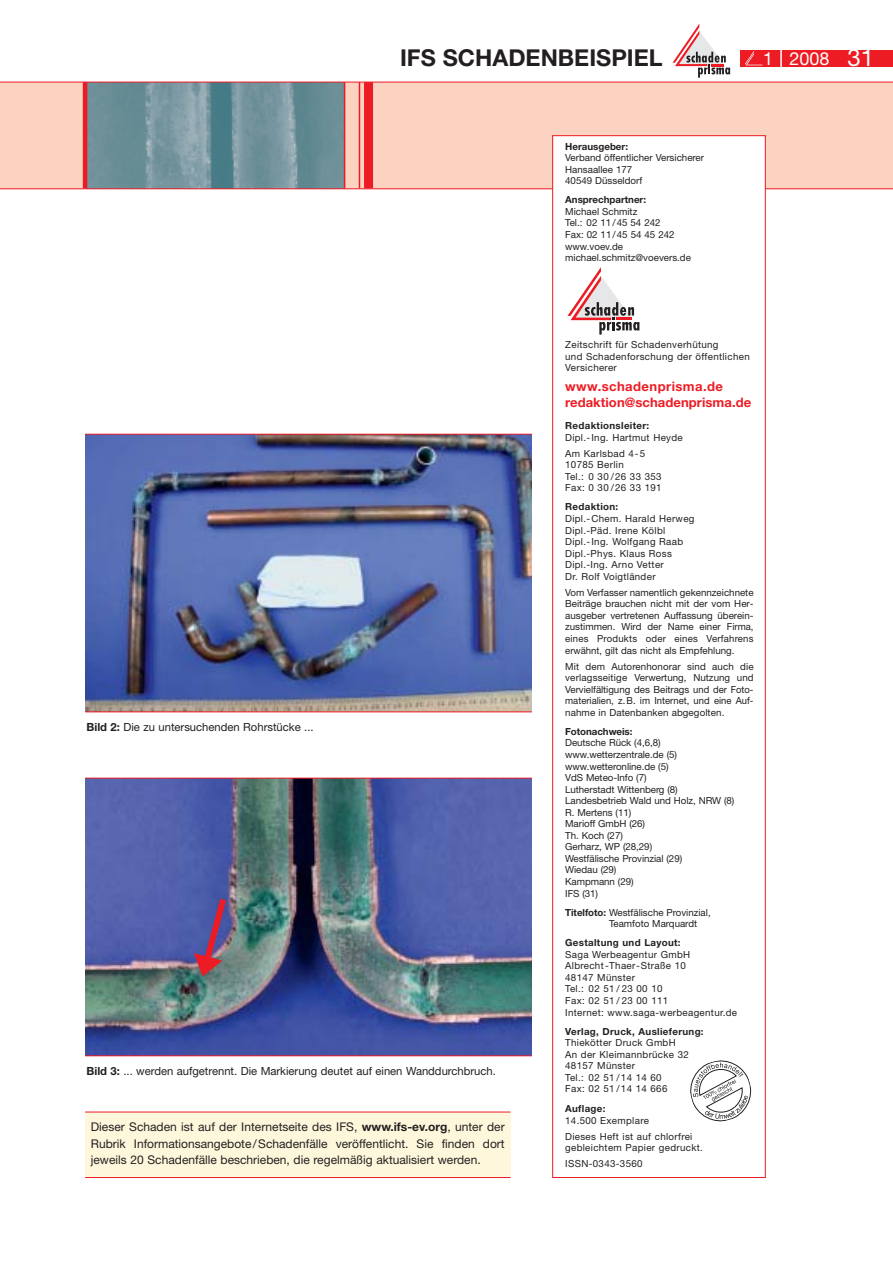
<style>
.page{position:relative;width:893px;height:1263px;background:#fff}
.page>*{position:absolute;margin:0;border:0;box-sizing:border-box;transform-origin:0 0}
.t1{font:700 23.25px "Helvetica Neue";color:#231f20}
.t2{font:18px "Helvetica Neue";color:#fff}
.t3{font:700 13.05px/16.5px "Helvetica Neue";letter-spacing:.005em;color:#ed1c24}
.t4{font:12px/16.5px "Helvetica Neue";color:#231f20;text-align:justify}
.t5{font:11.25px "Helvetica Neue";color:#231f20}
.t6{font:9.75px/11.6px "Helvetica Neue";letter-spacing:.02em;color:#231f20}
.t7{font:9.75px/11.6px "Helvetica Neue";letter-spacing:-.005em;color:#231f20}
.t8{font:9.75px/11.6px "Helvetica Neue";color:#231f20}
.t9{font:700 9.75px "Helvetica Neue";letter-spacing:.035em;color:#231f20}
.t10{font:700 9.75px "Helvetica Neue";color:#231f20}
.t11{font:700 9.75px "Helvetica Neue";letter-spacing:-.005em;color:#231f20}
.s1{font-size:24px}
.s2{font-weight:700}
</style>
<div class="page">
<svg style="left:672px;top:24px;width:58px;height:54px"></svg>
<div style="left:740px;top:50px;width:152px;height:17px;background:#ed1c24"></div>
<svg style="left:745px;top:51px;width:17px;height:14px"></svg>
<div style="left:0;top:82px;width:892px;height:106px;background:#fcd2c1"></div>
<svg style="left:780px;top:50px;width:1px;height:17px"></svg>
<div style="left:85px;top:1112px;width:425px;height:65px;background:#fff7dc"></div>
<img style="left:87px;top:83px;width:257px;height:105px">
<hr style="left:83px;top:82px;width:4px;height:106px;background:#ed1c24">
<hr style="left:344px;top:82px;width:1px;height:106px;background:#ed1c24">
<div style="left:364px;top:82px;width:9px;height:106px;background:#ed1c24"></div>
<hr style="left:359px;top:82px;width:1px;height:106px;background:#ed1c24">
<img style="left:85px;top:435px;width:446px;height:276px">
<img style="left:85px;top:779px;width:446px;height:276px">
<svg style="left:194px;top:892px;width:36px;height:84px"></svg>
<hr style="left:0;top:188px;width:892px;height:1px;background:#ed1c24">
<hr style="left:0;top:82px;width:892px;height:1px;background:#ed1c24">
<div style="left:553px;top:136px;width:211px;height:1041px;background:#fff"></div>
<div style="left:552px;top:135px;width:213px;height:1043px;border:1px solid #ed1c24"></div>
<svg style="left:690px;top:1060px;width:62px;height:62px"></svg>
<svg style="left:567px;top:267px;width:72px;height:67px"></svg>
<hr style="left:85px;top:434px;width:446px;height:1px;background:#ed1c24">
<hr style="left:85px;top:711px;width:446px;height:1px;background:#ed1c24">
<hr style="left:85px;top:778px;width:446px;height:1px;background:#ed1c24">
<hr style="left:85px;top:1055px;width:446px;height:1px;background:#ed1c24">
<hr style="left:85px;top:1111px;width:425px;height:1px;background:#ed1c24">
<hr style="left:85px;top:1177px;width:425px;height:1px;background:#ed1c24">
<h1 class="t1" style="left:400px;top:50px;width:264px">IFS SCHADENBEISPIEL</h1>
<h2 class="t2" style="left:763px;top:52px;width:113px">1 2008 <span class="s1">31</span></h2>
<p class="t5" style="left:87px;top:723px;width:228px"><span class="s2">Bild 2:</span> Die zu untersuchenden Rohrstücke ...</p>
<p class="t5" style="left:87px;top:1067px;width:411px"><span class="s2">Bild 3:</span> ... werden aufgetrennt. Die Markierung deutet auf einen Wanddurchbruch.</p>
<p class="t4" style="left:91px;top:1120px;width:415px">Dieser Schaden ist auf der Internetseite des IFS, <span class="s2">www.ifs-ev.org</span>, unter der Rubrik Informationsangebote/Schadenfälle veröffentlicht. Sie finden dort jeweils 20 Schadenfälle beschrieben, die regelmäßig aktualisiert werden.</p>
<p class="t10" style="left:565px;top:143px;width:64px">Herausgeber:</p>
<p class="t8" style="left:565px;top:153px;width:140px">Verband öffentlicher Versicherer<br>Hansaallee 177<br>40549 Düsseldorf</p>
<p class="t10" style="left:565px;top:196px;width:82px">Ansprechpartner:</p>
<p class="t8" style="left:565px;top:207px;width:127px">Michael Schmitz<br>Tel.: 02 11/45 54 242<br>Fax: 02 11/45 54 45 242 www.voev.de michael.schmitz@voevers.de</p>
<p class="t6" style="left:565px;top:340px;width:186px">Zeitschrift für Schadenverhütung<br>und Schadenforschung der öffentlichen<br>Versicherer</p>
<h3 class="t3" style="left:565px;top:379px;width:187px">www.schadenprisma.de redaktion@schadenprisma.de</h3>
<p class="t9" style="left:565px;top:422px;width:86px">Redaktionsleiter:</p>
<p class="t6" style="left:565px;top:430px;width:119px;line-height:16px">Dipl.-Ing. Hartmut Heyde<br>Am Karlsbad 4-5</p>
<p class="t6" style="left:565px;top:460px;width:98px">10785 Berlin<br>Tel.: 0 30 /26 33 353<br>Fax: 0 30 /26 33 191</p>
<p class="t9" style="left:565px;top:503px;width:55px">Redaktion:</p>
<p class="t6" style="left:565px;top:514px;width:131px">Dipl.-Chem. Harald Herweg<br>Dipl.-Päd. Irene Kölbl<br>Dipl.-Ing. Wolfgang Raab<br>Dipl.-Phys. Klaus Ross<br>Dipl.-Ing. Arno Vetter<br>Dr. Rolf Voigtländer</p>
<p class="t6" style="left:565px;top:587px;width:190px;text-align:justify">Vom Verfasser namentlich gekennzeichnete Beiträge brauchen nicht mit der vom Her&shy;ausgeber vertretenen Auffassung überein&shy;zustimmen. Wird der Name einer Firma, eines Produkts oder eines Verfahrens erwähnt, gilt das nicht als Empfehlung.</p>
<p class="t6" style="left:565px;top:661px;width:190px;text-align:justify">Mit dem Autorenhonorar sind auch die verlagsseitige Verwertung, Nutzung und Vervielfältigung des Beitrags und der Foto&shy;materialien, z. B. im Internet, und eine Auf&shy;nahme in Datenbanken abgegolten.</p>
<p class="t11" style="left:565px;top:728px;width:69px">Fotonachweis:</p>
<p class="t7" style="left:565px;top:738px;width:171px">Deutsche Rück (4,6,8) www.wetterzentrale.de (5) www.wetteronline.de (5)<br>VdS Meteo-Info (7)<br>Lutherstadt Wittenberg (8)<br>Landesbetrieb Wald und Holz, NRW (8)<br>R. Mertens (11)<br>Marioff GmbH (26)<br>Th. Koch (27)<br>Gerharz, WP (28,29)<br>Westfälische Provinzial (29)<br>Wiedau (29)<br>Kampmann (29)<br>IFS (31)</p>
<p class="t8" style="left:609px;top:907px;width:103px;text-indent:-44px"><span class="s2">Titelfoto:</span> Westfälische Provinzial,<br>Teamfoto Marquardt</p>
<p class="t9" style="left:565px;top:939px;width:117px">Gestaltung und Layout:</p>
<p class="t6" style="left:565px;top:949px;width:173px">Saga Werbeagentur GmbH<br>Albrecht-Thaer-Straße 10<br>48147 Münster<br>Tel.: 02 51 / 23 00 10<br>Fax: 02 51 / 23 00 111<br>Internet: www.saga-werbeagentur.de</p>
<p class="t9" style="left:565px;top:1028px;width:140px">Verlag, Druck, Auslieferung:</p>
<p class="t6" style="left:565px;top:1038px;width:125px">Thiekötter Druck GmbH<br>An der Kleimannbrücke 32<br>48157 Münster<br>Tel.: 02 51 /14 14 60<br>Fax: 02 51 /14 14 666</p>
<p class="t9" style="left:565px;top:1105px;width:42px">Auflage:</p>
<p class="t6" style="left:565px;top:1113px;width:129px;line-height:16px">14.500 Exemplare<br>Dieses Heft ist auf chlorfrei</p>
<p class="t6" style="left:565px;top:1141px;width:139px;line-height:16px">gebleichtem Papier gedruckt.<br>ISSN-0343-3560</p>
</div>
